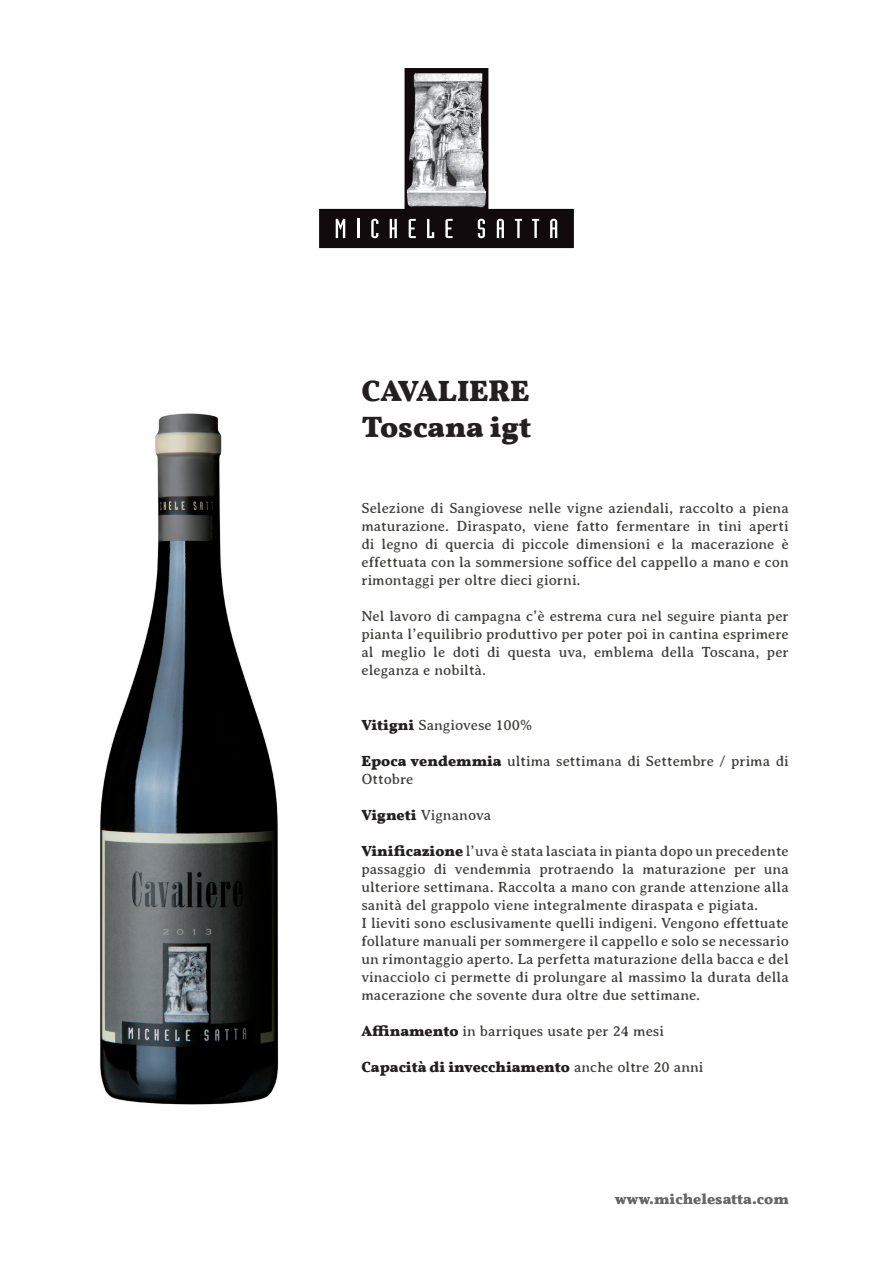
<style>
.page{position:relative;width:893px;height:1263px;background:#fff}
.page>*{position:absolute;margin:0;border:0;box-sizing:border-box;transform-origin:0 0}
.t1{font:700 30px/36px "Vollkorn";color:#231f20}
.t2{font:15px/18px "Averia Serif";color:#40403d;text-align:justify}
.t3{font:700 15px "Vollkorn";color:#231f20}
.t4{font:700 15px "Vollkorn";color:#666665}
.s1{font-family:"Vollkorn";font-weight:700;color:#231f20}
.s2{font-family:"Averia Serif";font-weight:400;color:#40403d}
</style>
<div class="page">
<svg style="left:319px;top:68px;width:255px;height:180px"></svg>
<img style="left:406px;top:73px;width:80px;height:135px">
<svg style="left:336px;top:219px;width:9px;height:19px"></svg>
<svg style="left:357px;top:219px;width:2px;height:19px"></svg>
<svg style="left:371px;top:219px;width:7px;height:19px"></svg>
<svg style="left:390px;top:219px;width:7px;height:19px"></svg>
<svg style="left:409px;top:219px;width:7px;height:19px"></svg>
<svg style="left:427px;top:219px;width:7px;height:19px"></svg>
<svg style="left:445px;top:219px;width:8px;height:19px"></svg>
<svg style="left:478px;top:219px;width:7px;height:19px"></svg>
<svg style="left:497px;top:219px;width:7px;height:19px"></svg>
<svg style="left:515px;top:219px;width:7px;height:19px"></svg>
<svg style="left:532px;top:219px;width:7px;height:19px"></svg>
<svg style="left:550px;top:219px;width:7px;height:19px"></svg>
<img style="left:100px;top:413px;width:179px;height:692px">
<h1 class="t1" style="left:361px;top:372px;width:171px">CAVALIERE<br>Toscana igt</h1>
<p class="t2" style="left:361px;top:499px;width:429px">Selezione di Sangiovese nelle vigne aziendali, raccolto a piena maturazione. Diraspato, viene fatto fermentare in tini aperti di legno di quercia di piccole dimensioni e la macerazione è effettuata con la sommersione soffice del cappello a mano e con rimontaggi per oltre dieci giorni.</p>
<p class="t2" style="left:361px;top:607px;width:429px">Nel lavoro di campagna c’è estrema cura nel seguire pianta per pianta l’equilibrio produttivo per poter poi in cantina esprimere al meglio le doti di questa uva, emblema della Toscana, per eleganza e nobiltà.</p>
<p class="t2" style="left:361px;top:715px;width:172px"><span class="s1">Vitigni</span> Sangiovese 100%</p>
<p class="t2" style="left:361px;top:751px;width:429px"><span class="s1">Epoca vendemmia</span> ultima settimana di Settembre / prima di<br>Ottobre</p>
<p class="t2" style="left:361px;top:805px;width:131px"><span class="s1">Vigneti</span> Vignanova</p>
<p class="t2" style="left:361px;top:841px;width:429px;text-align:left"><span class="s1">Vinificazione</span> l’uva è stata lasciata in pianta dopo un precedente passaggio di vendemmia protraendo la maturazione per una ulteriore settimana. Raccolta a mano con grande attenzione alla sanità del grappolo viene integralmente diraspata e pigiata.<br>I lieviti sono esclusivamente quelli indigeni. Vengono effettuate follature manuali per sommergere il cappello e solo se necessario un rimontaggio aperto. La perfetta maturazione della bacca e del vinacciolo ci permette di prolungare al massimo la durata della macerazione che sovente dura oltre due settimane.</p>
<p class="t2" style="left:361px;top:1021px;width:304px"><span class="s1">Affinamento</span> in barriques usate per 24 mesi</p>
<p class="t3" style="left:361px;top:1057px;width:344px">Capacità di invecchiamento <span class="s2">anche oltre 20 anni</span></p>
<p class="t4" style="left:615px;top:1190px;width:176px">www.michelesatta.com</p>
</div>
